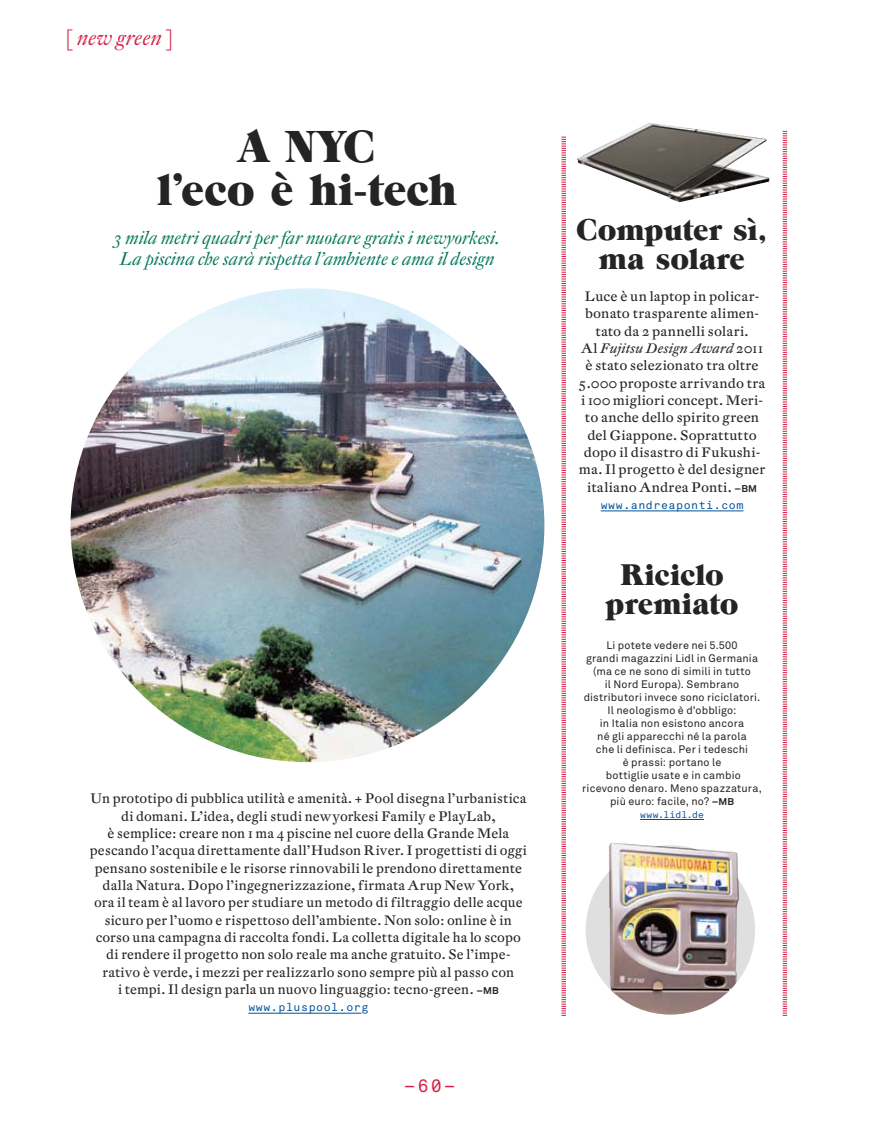
<style>
.page{position:relative;width:872px;height:1127px;background:#fff}
.page>*{position:absolute;margin:0;border:0;box-sizing:border-box;transform-origin:0 0}
.t1{font:45px/43.5px "Grouch IT Cby BT";letter-spacing:-.015em;color:#262422;text-align:center}
.t2{font:30px/28.5px "Grouch IT Cby BT";color:#262422;text-align:center}
.t3{font:italic 21px "DTL Fleischmann SD";color:#d51f45}
.t4{font:italic 18px/21.6px "DTL Fleischmann SD";color:#007758;text-align:center}
.t5{font:18px "Akkurat Mono";color:#d51f45}
.t6{font:13.5px/17.2px "DTL Fleischmann ST";letter-spacing:.01em;color:#262422;text-align:center}
.t7{font:11.25px "Akkurat Mono";letter-spacing:.05em;color:#00519d}
.t8{font:10.8px/13px "Akkurat";letter-spacing:.015em;color:#262422;text-align:center}
.t9{font:9.45px "Akkurat Mono";letter-spacing:.025em;color:#00519d}
.s1{font-style:normal}
.s2{font-family:"Akkurat";font-weight:700;font-size:9.75px}
.s3{font-style:italic}
.s4{font-weight:700;font-size:9.75px}
</style>
<div class="page">
<svg style="left:561px;top:136px;width:5px;height:880px"></svg>
<svg style="left:782px;top:131px;width:6px;height:885px"></svg>
<img style="left:577px;top:123px;width:192px;height:79px">
<img style="left:70px;top:288px;width:474px;height:474px;border-radius:237px">
<img style="left:585px;top:845px;width:170px;height:169px;border-radius:85px">
<img style="left:588px;top:842px;width:164px;height:66px">
<hr style="left:600px;top:511px;width:143px;height:1px;background:#00519d">
<hr style="left:248px;top:1013px;width:113px;height:1px;background:#00519d">
<hr style="left:640px;top:819px;width:64px;height:1px;background:#00519d">
<p class="t3" style="left:66px;top:25px;width:109px"><span class="s1">[</span> new green <span class="s1">]</span></p>
<p class="t1" style="left:157px;top:124px;width:301px">A NYC<br>l’eco è hi-tech</p>
<p class="t4" style="left:114px;top:227px;width:387px">3 mila metri quadri per far nuotare gratis i newyorkesi.<br>La piscina che sarà rispetta l’ambiente e ama il design</p>
<p class="t6" style="left:90px;top:790px;width:439px">Un prototipo di pubblica utilità e amenità. + Pool disegna l’urbanistica di domani. L’idea, degli studi newyorkesi Family e PlayLab,<br>è semplice: creare non 1 ma 4 piscine nel cuore della Grande Mela pescando l’acqua direttamente dall’Hudson River. I progettisti di oggi pensano sostenibile e le risorse rinnovabili le prendono direttamente dalla Natura. Dopo l’ingegnerizzazione, firmata Arup New York,<br>ora il team è al lavoro per studiare un metodo di filtraggio delle acque sicuro per l’uomo e rispettoso dell’ambiente. Non solo: online è in corso una campagna di raccolta fondi. La colletta digitale ha lo scopo di rendere il progetto non solo reale ma anche gratuito. Se l’impe&shy;rativo è verde, i mezzi per realizzarlo sono sempre più al passo con<br>i tempi. Il design parla un nuovo linguaggio: tecno-green. <span class="s2">–MB</span></p>
<p class="t7" style="left:248px;top:1000px;width:122px">www.pluspool.org</p>
<p class="t5" style="left:404px;top:1074px;width:53px">–60–</p>
<p class="t2" style="left:576px;top:215px;width:193px">Computer sì, ma solare</p>
<p class="t6" style="left:578px;top:288px;width:188px">Luce è un laptop in policar&shy;bonato trasparente alimen&shy;tato da 2 pannelli solari.<br>Al <span class="s3">Fujitsu Design Award</span> 2011 è stato selezionato tra oltre<br>5.000 proposte arrivando tra i 100 migliori concept. Meri&shy;to anche dello spirito green del Giappone. Soprattutto dopo il disastro di Fukushi&shy;ma. Il progetto è del designer italiano Andrea Ponti. <span class="s2">–BM</span></p>
<p class="t7" style="left:600px;top:498px;width:144px">www.andreaponti.com</p>
<p class="t2" style="left:605px;top:560px;width:134px">Riciclo premiato</p>
<p class="t8" style="left:582px;top:639px;width:181px">Li potete vedere nei 5.500<br>grandi magazzini Lidl in Germania (ma ce ne sono di simili in tutto<br>il Nord Europa). Sembrano distributori invece sono riciclatori.<br>Il neologismo è d’obbligo:<br>in Italia non esistono ancora<br>né gli apparecchi né la parola<br>che li definisca. Per i tedeschi<br>è prassi: portano le<br>bottiglie usate e in cambio ricevono denaro. Meno spazzatura, più euro: facile, no? <span class="s4">–MB</span></p>
<p class="t9" style="left:640px;top:809px;width:65px">www.lidl.de</p>
</div>
